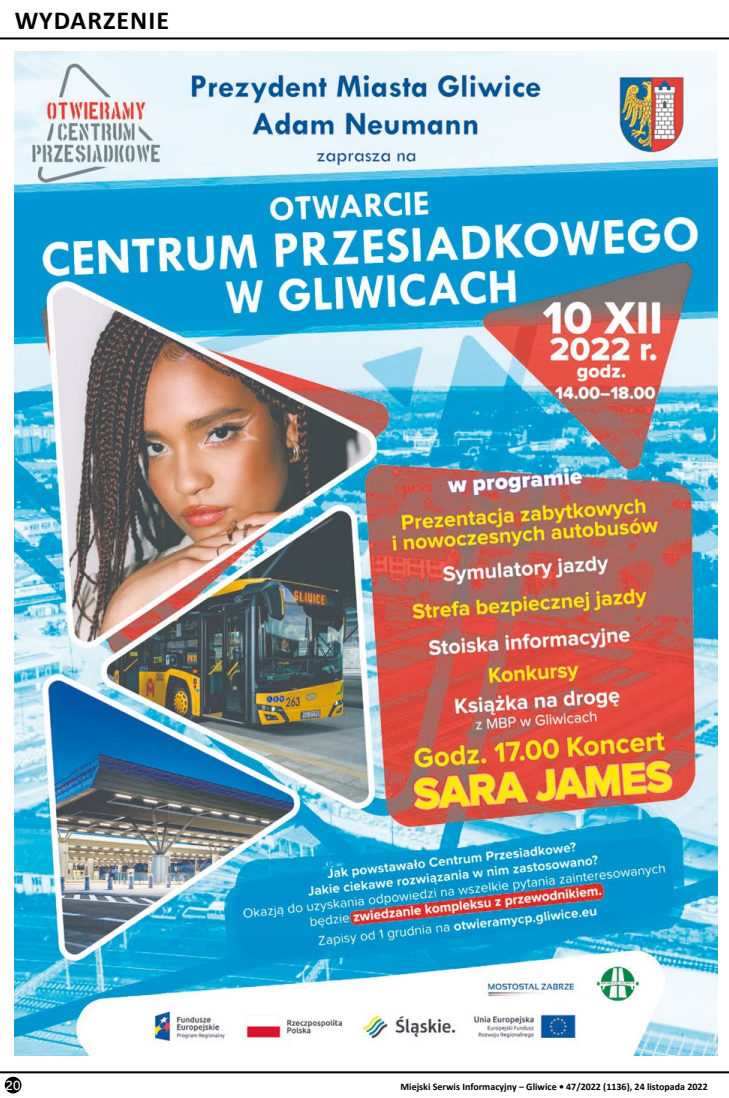
<style>
.page{position:relative;width:729px;height:1098px;background:#fff}
.page>*{position:absolute;margin:0;border:0;box-sizing:border-box;transform-origin:0 0}
.t1{font:700 26px "Calibri";letter-spacing:.04em;color:#000}
.t2{font:13px "Museo Sans 500";color:#fff}
.t3{font:700 10px "Calibri";color:#000}
</style>
<div class="page">
<hr style="left:0;top:1070px;width:729px;height:2px;background:#000">
<div style="left:5px;top:1076px;width:16px;height:16px;background:#000;border-radius:50%"></div>
<hr style="left:0;top:37px;width:729px;height:2px;background:#000">
<img style="left:14px;top:51px;width:703px;height:1003px">
<h1 class="t1" style="left:15px;top:4px;width:156px">WYDARZENIE</h1>
<h2 class="t2" style="left:5px;top:1077px;width:17px">20</h2>
<p class="t3" style="left:400px;top:1079px;width:309px">Miejski Serwis Informacyjny – Gliwice • 47/2022 (1136), 24 listopada 2022</p>
</div>
